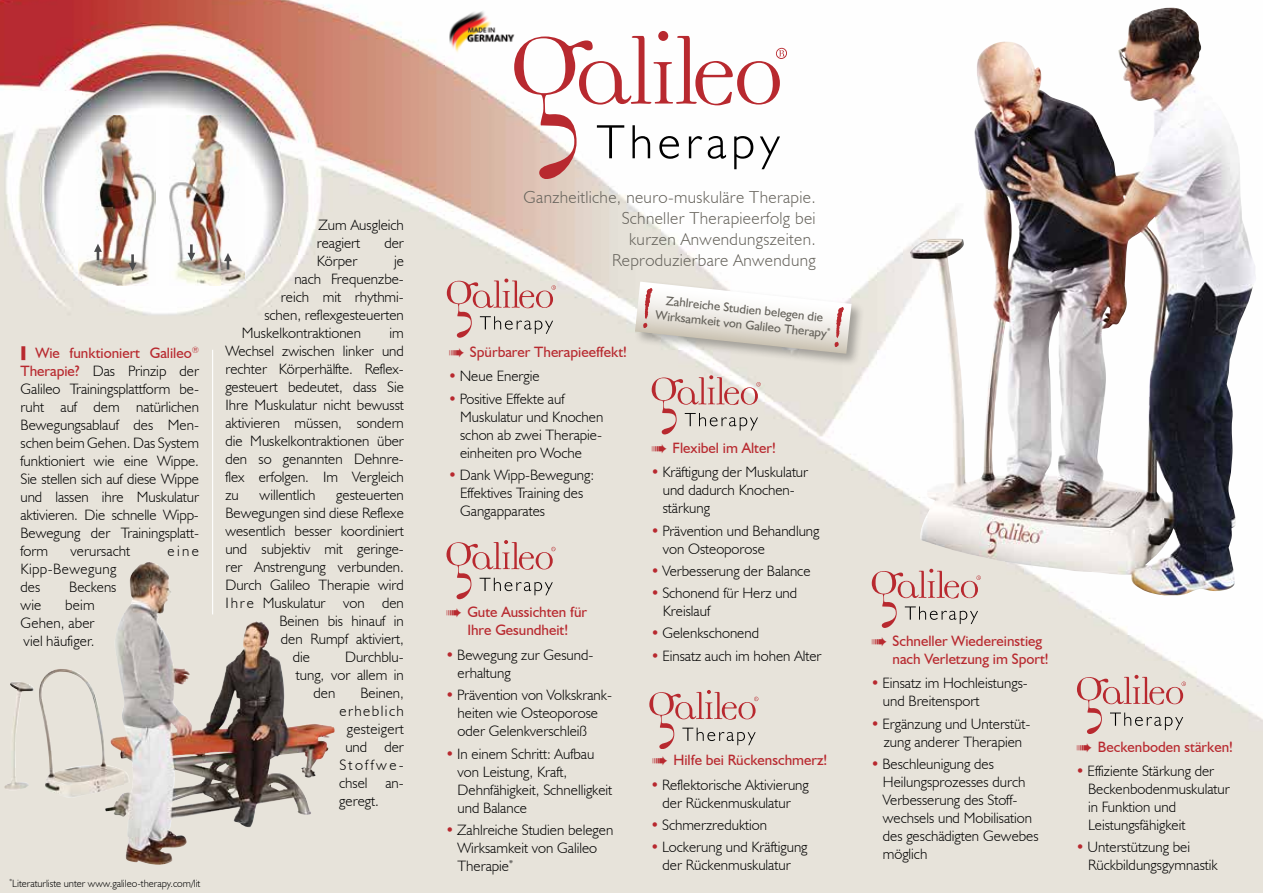
<style>
.page{position:relative;width:1263px;height:893px;background:#fff}
.page>*{position:absolute;margin:0;border:0;box-sizing:border-box;transform-origin:0 0}
.t1{font:300 17.25px/20.7px "Humanist 521 BT";letter-spacing:.02em;color:#65625b;text-align:right}
.t2{font:300 15px/18px "Humanist 521 BT";color:#000}
.t3{font:15px/18px "Humanist 521 BT";color:#b8292f;text-align:center}
.t4{font:300 15px/18px "Humanist 521 BT";letter-spacing:.03em;color:#000}
.t5{font:300 15px "Humanist 521 BT";letter-spacing:.1em;color:#000}
.t6{font:300 15px "Humanist 521 BT";letter-spacing:.16em;color:#000}
.t7{font:12.75px/15.3px "Humanist 521 BT";color:#65625b;text-align:center}
.t8{font:300 10.5px "Humanist 521 BT";color:#000}
.s1{font-weight:400;color:#b8292f}
.s2{color:#b8292f}
</style>
<div class="page">
<img style="left:0;top:0;width:1263px;height:893px">
<img style="left:169px;top:116px;width:76px;height:170px">
<svg style="left:187px;top:244px;width:8px;height:17px"></svg>
<svg style="left:224px;top:253px;width:8px;height:17px"></svg>
<img style="left:79px;top:116px;width:76px;height:170px">
<svg style="left:129px;top:254px;width:8px;height:17px"></svg>
<svg style="left:94px;top:244px;width:8px;height:16px"></svg>
<hr style="left:212px;top:350px;width:1px;height:264px;background:#fff">
<div style="left:633px;top:280px;width:232px;height:87px;background:#000;opacity:.3"></div>
<svg style="left:447px;top:279px;width:109px;height:59px;background:#dbc6bf"></svg>
<svg style="left:514px;top:31px;width:273px;height:148px"></svg>
<img style="left:447px;top:9px;width:71px;height:45px">
<img style="left:1118px;top:8px;width:49px;height:101px">
<svg style="left:652px;top:375px;width:109px;height:59px;background:#dcc7c0"></svg>
<svg style="left:446px;top:540px;width:110px;height:59px;background:#dbc6bf"></svg>
<img style="left:105px;top:562px;width:42px;height:300px">
<svg style="left:872px;top:569px;width:109px;height:59px;background:#dbc6bf"></svg>
<svg style="left:649px;top:690px;width:109px;height:59px;background:#dbc6bf"></svg>
<svg style="left:1077px;top:675px;width:109px;height:59px;background:#dbc6bf"></svg>
<svg style="left:22px;top:346px;width:8px;height:14px"></svg>
<svg style="left:633px;top:282px;width:221px;height:72px"></svg>
<p class="t2" style="left:21px;top:344px;width:180px;text-align:justify;text-indent:15px"><span class="s1">Wie funktioniert Galileo</span><sup>® </sup><span class="s1">Therapie?</span> Das Prinzip der Galileo Trainingsplattform be&shy;ruht auf dem natürlichen Bewegungsablauf des Men&shy;schen beim Gehen. Das System funktioniert wie eine Wippe.<br>Sie stellen sich auf diese Wippe und lassen ihre Muskulatur aktivieren. Die schnelle Wipp-Bewegung der Trainingsplatt&shy;form</p>
<p class="t2" style="left:71px;top:542px;width:61px">verursacht</p>
<p class="t2" style="left:168px;top:542px;width:33px">eine</p>
<p class="t4" style="left:21px;top:560px;width:97px">Kipp-Bewegung des</p>
<p class="t2" style="left:69px;top:578px;width:49px">Beckens</p>
<p class="t2" style="left:21px;top:596px;width:22px">wie</p>
<p class="t2" style="left:21px;top:596px;width:76px;text-align:justify;text-indent:45px">beim Gehen, aber viel häufiger.</p>
<p class="t2" style="left:317px;top:216px;width:89px">Zum Ausgleich reagiert</p>
<p class="t2" style="left:384px;top:234px;width:21px">der</p>
<p class="t2" style="left:317px;top:252px;width:42px">Körper</p>
<p class="t2" style="left:394px;top:252px;width:11px">je</p>
<p class="t2" style="left:294px;top:270px;width:111px">nach Frequenzbe-</p>
<p class="t2" style="left:281px;top:288px;width:125px">reich mit rhythmi-</p>
<p class="t2" style="left:264px;top:306px;width:141px">schen, reflexgesteuerten</p>
<p class="t2" style="left:242px;top:324px;width:121px">Muskelkontraktionen</p>
<p class="t2" style="left:225px;top:324px;width:180px;text-align:justify;text-indent:164px">im Wechsel zwischen linker und rechter Körperhälfte. Reflex&shy;gesteuert bedeutet, dass Sie Ihre Muskulatur nicht bewusst aktivieren müssen, sondern die Muskelkontraktionen über den so genannten Dehnre&shy;flex erfolgen. Im Vergleich zu</p>
<p class="t2" style="left:260px;top:486px;width:57px">willentlich</p>
<p class="t2" style="left:336px;top:486px;width:69px">gesteuerten</p>
<p class="t2" style="left:225px;top:504px;width:180px">Bewegungen sind diese Reflexe</p>
<p class="t2" style="left:225px;top:522px;width:180px">wesentlich besser koordiniert</p>
<p class="t2" style="left:225px;top:540px;width:180px">und subjektiv mit geringe-</p>
<p class="t2" style="left:225px;top:558px;width:180px">rer Anstrengung verbunden.</p>
<p class="t2" style="left:225px;top:576px;width:180px">Durch Galileo Therapie wird</p>
<p class="t2" style="left:225px;top:594px;width:180px">I h r e Muskulatur von den</p>
<p class="t2" style="left:279px;top:612px;width:126px">Beinen bis hinauf in</p>
<p class="t2" style="left:281px;top:630px;width:124px">den Rumpf aktiviert,</p>
<p class="t2" style="left:293px;top:648px;width:19px">die</p>
<p class="t2" style="left:345px;top:648px;width:60px">Durchblu-</p>
<p class="t2" style="left:296px;top:666px;width:110px">tung, vor allem in</p>
<p class="t2" style="left:314px;top:684px;width:23px">den</p>
<p class="t2" style="left:360px;top:684px;width:45px">Beinen,</p>
<p class="t5" style="left:339px;top:702px;width:66px">erheblich</p>
<p class="t2" style="left:347px;top:720px;width:59px">gesteigert</p>
<p class="t2" style="left:345px;top:738px;width:60px">und der</p>
<p class="t6" style="left:339px;top:756px;width:66px">Stoffwe-</p>
<p class="t2" style="left:339px;top:774px;width:66px">chsel an-</p>
<p class="t2" style="left:339px;top:792px;width:41px">geregt.</p>
<p class="t8" style="left:10px;top:877px;width:192px"><sup>*</sup>Literaturliste unter www.galileo-therapy.com/lit</p>
<p class="t1" style="left:523px;top:187px;width:294px">Ganzheitliche, neuro-muskuläre Therapie.<br>Schneller Therapieerfolg bei<br>kurzen Anwendungszeiten.<br>Reproduzierbare Anwendung</p>
<p class="t3" style="left:449px;top:342px;width:180px">→ Spürbarer Therapieeffekt!</p>
<p class="t2" style="left:449px;top:367px;width:92px"><span class="s2">•</span> Neue Energie</p>
<p class="t2" style="left:460px;top:389px;width:145px;text-indent:-11px"><span class="s2">•</span> Positive Effekte auf<br>Muskulatur und Knochen schon ab zwei Therapie&shy;einheiten pro Woche</p>
<p class="t2" style="left:460px;top:465px;width:136px;text-indent:-11px"><span class="s2">•</span> Dank Wipp-Bewegung:<br>Effektives Training des<br>Gangapparates</p>
<p class="t3" style="left:446px;top:603px;width:142px">→ Gute Aussichten für<br>Ihre Gesundheit!</p>
<p class="t2" style="left:458px;top:646px;width:137px;text-indent:-11px"><span class="s2">•</span> Bewegung zur Gesund&shy;erhaltung</p>
<p class="t2" style="left:458px;top:686px;width:156px;text-indent:-11px"><span class="s2">•</span> Prävention von Volkskrank&shy;heiten wie Osteoporose oder Gelenkverschleiß</p>
<p class="t2" style="left:458px;top:744px;width:156px;text-indent:-11px"><span class="s2">•</span> In einem Schritt: Aufbau von Leistung, Kraft,<br>Dehnfähigkeit, Schnelligkeit und Balance</p>
<p class="t2" style="left:458px;top:820px;width:157px;text-indent:-11px"><span class="s2">•</span> Zahlreiche Studien belegen<br>Wirksamkeit von Galileo<br>Therapie<sup>*</sup></p>
<p class="t7" style="left:658px;top:292px;width:174px;rotate:6deg">Zahlreiche Studien belegen die<br>Wirksamkeit von Galileo Therapy</p>
<p class="t3" style="left:652px;top:438px;width:126px">→ Flexibel im Alter!</p>
<p class="t2" style="left:663px;top:463px;width:147px;text-indent:-11px"><span class="s2">•</span> Kräftigung der Muskulatur und dadurch Knochen&shy;stärkung</p>
<p class="t2" style="left:663px;top:521px;width:158px;text-indent:-11px"><span class="s2">•</span> Prävention und Behandlung von Osteoporose</p>
<p class="t2" style="left:652px;top:561px;width:160px"><span class="s2">•</span> Verbesserung der Balance</p>
<p class="t2" style="left:663px;top:584px;width:136px;text-indent:-11px"><span class="s2">•</span> Schonend für Herz und<br>Kreislauf</p>
<p class="t2" style="left:652px;top:624px;width:109px"><span class="s2">•</span> Gelenkschonend</p>
<p class="t2" style="left:652px;top:646px;width:171px"><span class="s2">•</span> Einsatz auch im hohen Alter</p>
<p class="t3" style="left:652px;top:751px;width:176px">→ Hilfe bei Rückenschmerz!</p>
<p class="t2" style="left:651px;top:775px;width:159px;text-align:center"><span class="s2">•</span> Reflektorische Aktivierung der Rückenmuskulatur</p>
<p class="t2" style="left:651px;top:816px;width:117px"><span class="s2">•</span> Schmerzreduktion</p>
<p class="t2" style="left:651px;top:838px;width:158px;text-align:center"><span class="s2">•</span> Lockerung und Kräftigung der Rückenmuskulatur</p>
<p class="t3" style="left:892px;top:632px;width:158px;text-align:left;text-indent:-21px">→ Schneller Wiedereinstieg nach Verletzung im Sport!</p>
<p class="t2" style="left:883px;top:674px;width:147px;text-indent:-11px"><span class="s2">•</span> Einsatz im Hochleistungs&shy;und Breitensport</p>
<p class="t2" style="left:872px;top:714px;width:160px;text-align:center"><span class="s2">•</span> Ergänzung und Unterstüt&shy;zung anderer Therapien</p>
<p class="t2" style="left:883px;top:754px;width:157px;text-indent:-11px"><span class="s2">•</span> Beschleunigung des<br>Heilungsprozesses durch<br>Verbesserung des Stoff&shy;wechsels und Mobilisation des geschädigten Gewebes möglich</p>
<p class="t3" style="left:1077px;top:738px;width:158px">→ Beckenboden stärken!</p>
<p class="t2" style="left:1088px;top:762px;width:143px;text-indent:-11px"><span class="s2">•</span> Effiziente Stärkung der<br>Beckenbodenmuskulatur in Funktion und<br>Leistungsfähigkeit</p>
<p class="t2" style="left:1088px;top:838px;width:131px;text-indent:-11px"><span class="s2">•</span> Unterstützung bei<br>Rückbildungsgymnastik</p>
</div>
